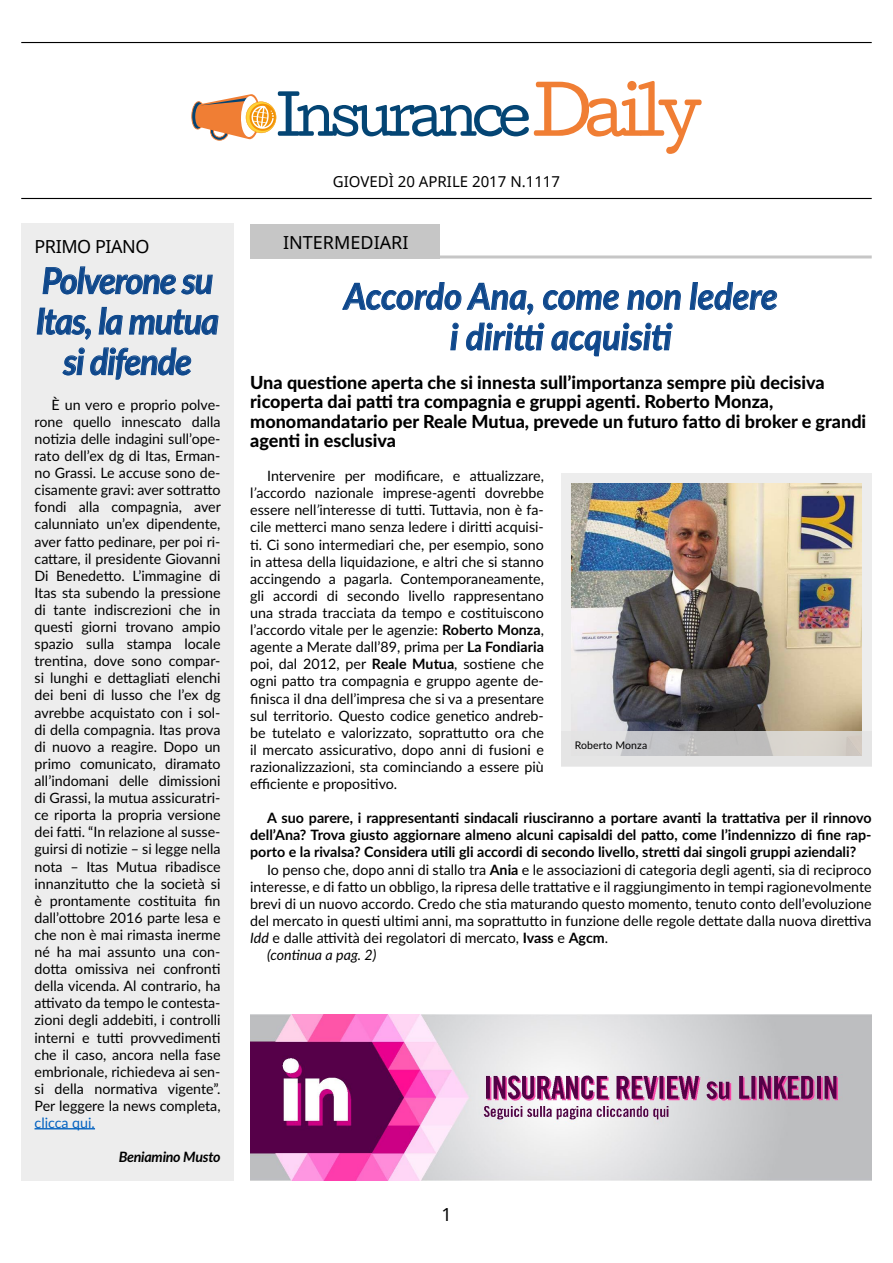
<style>
.page{position:relative;width:893px;height:1263px;background:#fff}
.page>*{position:absolute;margin:0;border:0;box-sizing:border-box;transform-origin:0 0}
.t1{font:italic 700 36px/40.5px "Lato";letter-spacing:-.01em;color:#0f488c;text-align:center;scale:.95 1}
.t2{font:italic 700 36px/40.5px "Lato";letter-spacing:-.03em;color:#0f488c;text-align:center;scale:.95 1}
.t3{font:800 18px/19.4px "Lato";color:#000}
.t4{font:18px "Noto Sans";color:#000}
.t5{font:18px "Noto Sans";letter-spacing:-.025em;color:#000}
.t6{font:15px "Noto Sans";color:#000}
.t7{font:14.25px/17.1px "Lato";color:#000;text-align:justify}
.t8{font:700 14.25px/17.1px "Lato";color:#000;text-align:justify}
.t9{font:italic 14.25px "Lato";color:#000}
.t10{font:italic 700 14.25px "Lato";letter-spacing:-.02em;color:#000}
.t11{font:14.25px "Lato";color:#0563c1}
.t12{font:10.5px "Lato";letter-spacing:.01em;color:#000}
.s1{font-style:italic}
.s2{font-weight:700}
</style>
<div class="page">
<hr style="left:21px;top:42px;width:851px;height:1px;background:#000">
<hr style="left:21px;top:198px;width:851px;height:1px;background:#000">
<svg style="left:191px;top:81px;width:511px;height:73px"></svg>
<div style="left:21px;top:223px;width:213px;height:958px;background:#ededed"></div>
<svg style="left:42px;top:266px;width:171px;height:29px"></svg>
<svg style="left:36px;top:307px;width:55px;height:33px"></svg>
<svg style="left:98px;top:307px;width:25px;height:28px"></svg>
<svg style="left:129px;top:309px;width:90px;height:26px"></svg>
<svg style="left:62px;top:347px;width:130px;height:33px"></svg>
<hr style="left:35px;top:1128px;width:60px;height:1px;background:#0563c1">
<img style="left:250px;top:1015px;width:622px;height:166px">
<svg style="left:342px;top:282px;width:192px;height:33px"></svg>
<svg style="left:543px;top:290px;width:76px;height:20px"></svg>
<svg style="left:627px;top:290px;width:53px;height:20px"></svg>
<svg style="left:689px;top:282px;width:88px;height:28px"></svg>
<svg style="left:450px;top:322px;width:9px;height:29px"></svg>
<svg style="left:466px;top:322px;width:79px;height:29px"></svg>
<svg style="left:551px;top:322px;width:122px;height:35px"></svg>
<div style="left:561px;top:473px;width:311px;height:293px;background:#ededed"></div>
<img style="left:572px;top:484px;width:289px;height:247px">
<hr style="left:250px;top:255px;width:622px;height:3px;background:#c6c6c6">
<div style="left:250px;top:224px;width:190px;height:34px;background:#c6c6c6"></div>
<svg style="left:571px;top:731px;width:291px;height:25px"></svg>
<p class="t5" style="left:35px;top:234px;width:116px">PRIMO PIANO</p>
<h1 class="t2" style="left:36px;top:259px;width:194px">Polverone su<br>Itas, la mutua si difende</h1>
<p class="t7" style="left:35px;top:395px;width:188px;text-indent:17px">È un vero e proprio polve&shy;rone quello innescato dalla notizia delle indagini sull’ope&shy;rato dell’ex dg di Itas, Erman&shy;no Grassi. Le accuse sono de&shy;cisamente gravi: aver sottratto fondi alla compagnia, aver calunniato un’ex dipendente, aver fatto pedinare, per poi ri&shy;cattare, il presidente Giovanni Di Benedetto. L’immagine di Itas sta subendo la pressione di tante indiscrezioni che in questi giorni trovano ampio spazio sulla stampa locale trentina, dove sono compar&shy;si lunghi e dettagliati elenchi dei beni di lusso che l’ex dg avrebbe acquistato con i sol&shy;di della compagnia. Itas prova di nuovo a reagire. Dopo un primo comunicato, diramato all’indomani delle dimissioni di Grassi, la mutua assicuratri&shy;ce riporta la propria versione dei fatti. “In relazione al susse&shy;guirsi di notizie – si legge nella nota – Itas Mutua ribadisce innanzitutto che la società si è prontamente costituita fin dall’ottobre 2016 parte lesa e che non è mai rimasta inerme né ha mai assunto una con&shy;dotta omissiva nei confronti della vicenda. Al contrario, ha attivato da tempo le contesta&shy;zioni degli addebiti, i controlli interni e tutti provvedimenti che il caso, ancora nella fase embrionale, richiedeva ai sen&shy;si della normativa vigente”.<br>Per leggere la news completa,</p>
<p class="t11" style="left:35px;top:1113px;width:62px">clicca qui.</p>
<p class="t10" style="left:119px;top:1146px;width:103px">Beniamino Musto</p>
<p class="t6" style="left:333px;top:171px;width:229px">GIOVEDÌ 20 APRILE 2017 N.1117</p>
<p class="t4" style="left:283px;top:231px;width:127px">INTERMEDIARI</p>
<h1 class="t1" style="left:344px;top:274px;width:458px">Accordo Ana, come non ledere i diritti acquisiti</h1>
<p class="t3" style="left:250px;top:372px;width:618px">Una questione aperta che si innesta sull’importanza sempre più decisiva ricoperta dai patti tra compagnia e gruppi agenti. Roberto Monza, monomandatario per Reale Mutua, prevede un futuro fatto di broker e grandi agenti in esclusiva</p>
<p class="t7" style="left:250px;top:467px;width:295px;text-indent:17px">Intervenire per modificare, e attualizzare, l<span class="s1">’</span>accordo nazionale imprese-agenti dovrebbe essere nell<span class="s1">’</span>interesse di tutti. Tuttavia, non è fa&shy;cile metterci mano senza ledere i diritti acquisi&shy;ti. Ci sono intermediari che, per esempio, sono in attesa della liquidazione, e altri che si stanno accingendo a pagarla. Contemporaneamente, gli accordi di secondo livello rappresentano una strada tracciata da tempo e costituiscono l’accordo vitale per le agenzie: <span class="s2">Roberto Monza</span>, agente a Merate dall’89, prima per <span class="s2">La Fondiaria </span>poi, dal 2012, per <span class="s2">Reale Mutua</span>, sostiene che ogni patto tra compagnia e gruppo agente de&shy;finisca il dna dell’impresa che si va a presentare sul territorio. Questo codice genetico andreb&shy;be tutelato e valorizzato, soprattutto ora che il mercato assicurativo, dopo anni di fusioni e razionalizzazioni, sta cominciando a essere più efficiente e propositivo.</p>
<p class="t8" style="left:250px;top:809px;width:623px;text-indent:17px">A suo parere, i rappresentanti sindacali riusciranno a portare avanti la trattativa per il rinnovo dell’Ana? Trova giusto aggiornare almeno alcuni capisaldi del patto, come l’indennizzo di fine rap&shy;porto e la rivalsa? Considera utili gli accordi di secondo livello, stretti dai singoli gruppi aziendali?</p>
<p class="t7" style="left:267px;top:860px;width:606px">Io penso che, dopo anni di stallo tra <span class="s2">Ania</span> e le associazioni di categoria degli agenti, sia di reciproco</p>
<p class="t7" style="left:250px;top:877px;width:623px">interesse, e di fatto un obbligo, la ripresa delle trattative e il raggiungimento in tempi ragionevolmente</p>
<p class="t7" style="left:250px;top:894px;width:623px">brevi di un nuovo accordo. Credo che stia maturando questo momento, tenuto conto dell’evoluzione</p>
<p class="t7" style="left:250px;top:911px;width:623px">del mercato in questi ultimi anni, ma soprattutto in funzione delle regole dettate dalla nuova direttiva</p>
<p class="t7" style="left:250px;top:928px;width:359px"><span class="s1">Idd</span> e dalle attività dei regolatori di mercato, <span class="s2">Ivass</span> e <span class="s2">Agcm</span>.</p>
<p class="t9" style="left:267px;top:945px;width:111px">(continua a pag. 2)</p>
<p class="t12" style="left:575px;top:737px;width:74px">Roberto Monza</p>
<p class="t4" style="left:441px;top:1202px;width:12px">1</p>
</div>
